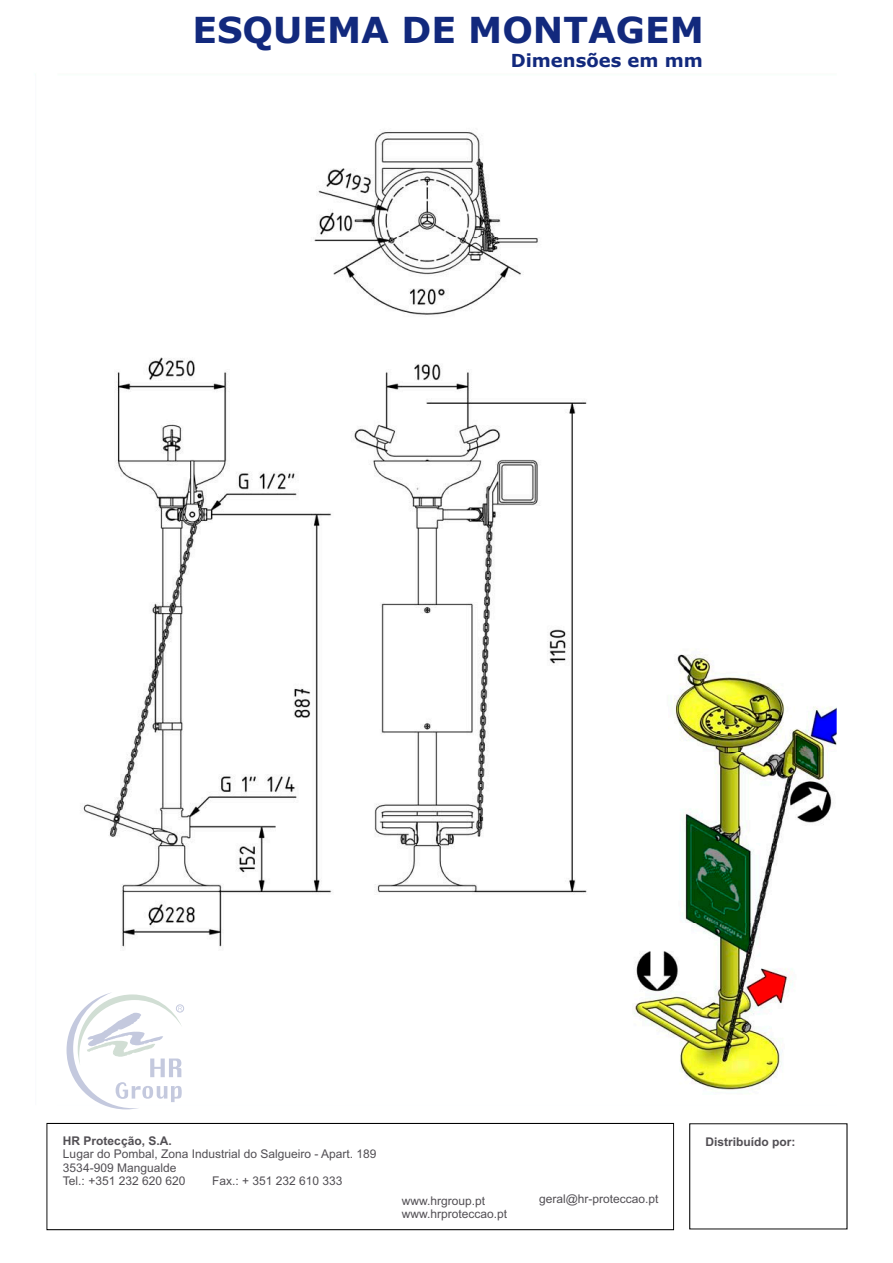
<style>
.page{position:relative;width:893px;height:1263px;background:#fff}
.page>*{position:absolute;margin:0;border:0;box-sizing:border-box;transform-origin:0 0}
.t1{font:700 36px "Verdana";color:#12297d}
.t2{font:700 18px "Verdana";color:#12297d}
.t3{font:12px/13.4px "Arial";color:#524f54}
.t4{font:700 12px "Arial";color:#524f54}
</style>
<div class="page">
<img style="left:66px;top:132px;width:770px;height:958px">
<svg style="left:46px;top:1109px;width:802px;height:122px"></svg>
<div style="left:176px;top:1004px;width:8px;height:8px;border:1px solid #c4c9de;border-radius:50%"></div>
<svg style="left:67px;top:992px;width:115px;height:117px"></svg>
<div style="left:47px;top:1123px;width:627px;height:107px;border:1px solid #000"></div>
<h1 class="t1" style="left:192px;top:16px;width:513px">ESQUEMA DE MONTAGEM</h1>
<h2 class="t2" style="left:511px;top:54px;width:193px">Dimensões em mm</h2>
<p class="t4" style="left:63px;top:1136px;width:110px">HR Protecção, S.A.</p>
<p class="t4" style="left:706px;top:1138px;width:92px">Distribuído por:</p>
<p class="t3" style="left:63px;top:1148px;width:315px">Lugar do Pombal, Zona Industrial do Salgueiro - Apart. 189<br>3534-909 Mangualde<br>Tel.: +351 232 620 620</p>
<p class="t3" style="left:212px;top:1175px;width:132px">Fax.: + 351 232 610 333</p>
<p class="t3" style="left:402px;top:1195px;width:85px">www.hrgroup.pt</p>
<p class="t3" style="left:539px;top:1193px;width:121px">geral@hr-proteccao.pt</p>
<p class="t3" style="left:402px;top:1208px;width:107px">www.hrproteccao.pt</p>
</div>
